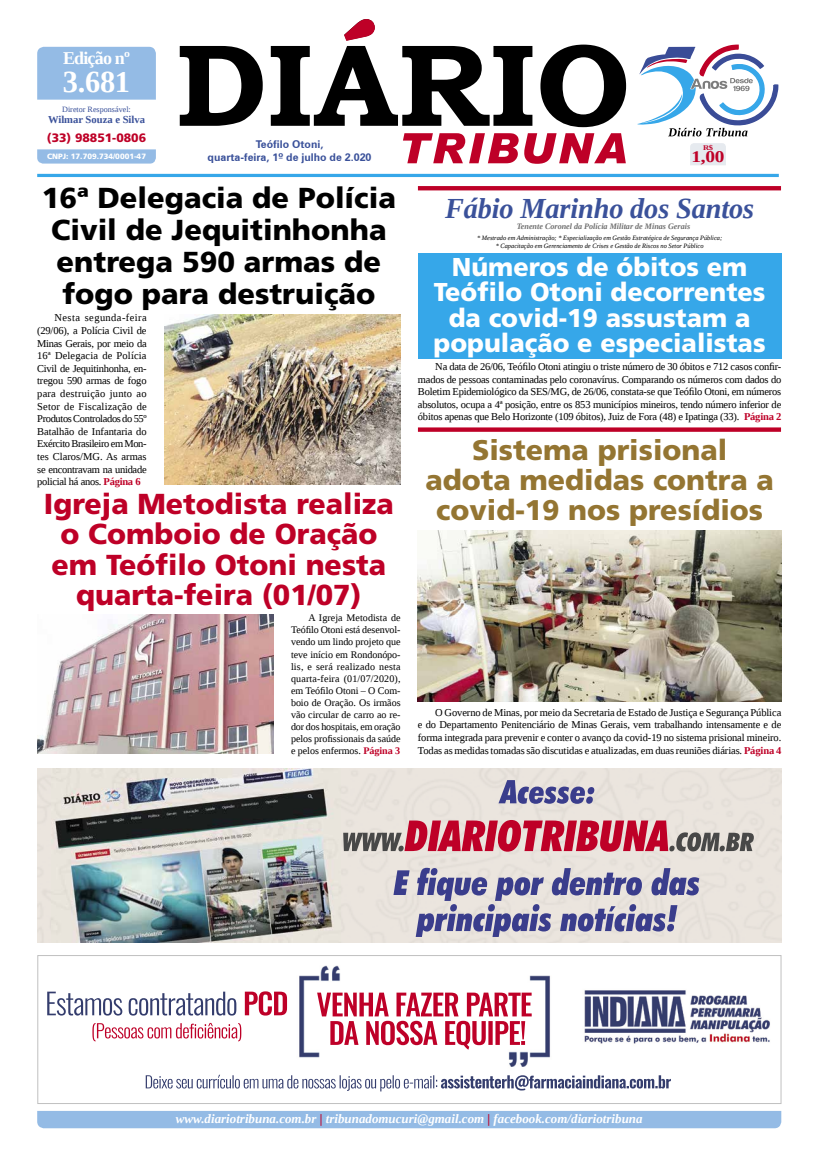
<style>
.page{position:relative;width:821px;height:1166px;background:#fff}
.page>*{position:absolute;margin:0;border:0;box-sizing:border-box;transform-origin:0 0}
.t1{font:700 30.45px "Liberation Serif";color:#fff}
.t2{font:italic 700 28.96px "Liberation Serif";letter-spacing:-.005em;color:#3a519a}
.t3{font:900 28.88px/31.9px "Frutiger LT Std";color:#000;text-align:center}
.t4{font:900 28.88px/30.2px "Frutiger LT Std";color:#be0027;text-align:center}
.t5{font:900 28.44px/29.8px "Frutiger LT Std";color:#947532;text-align:center}
.t6{font:900 25.81px/25.4px "Frutiger LT Std";color:#fff;text-align:center}
.t7{font:700 18.03px "Liberation Serif";letter-spacing:-.045em;color:#fff}
.t8{font:700 16.36px "Liberation Serif";color:#be0027;scale:1.18 1}
.t9{font:italic 700 12.95px "Liberation Serif";color:#fff}
.t10{font:900 12.16px "Frutiger LT Std";color:#be0027}
.t11{font:700 10.67px/12.6px "Zurich BT";color:#3a519a;text-align:center}
.t12{font:700 10.59px "Liberation Serif";color:#3a519a}
.t13{font:10.5px/12.6px "Liberation Serif";letter-spacing:-.02em;color:#000;text-align:justify}
.t14{font:10.06px/12.1px "Liberation Serif";letter-spacing:-.005em;color:#000;text-align:justify}
.t15{font:italic 700 8.31px "Liberation Serif";color:#6f6f6f}
.t16{font:8.14px "Liberation Serif";color:#3a519a}
.t17{font:900 7.7px "Frutiger LT Std";color:#fff}
.t18{font:700 7.17px "Liberation Serif";color:#be0027;scale:1.18 1}
.t19{font:italic 6.56px/7.9px "Liberation Serif";color:#000;text-align:center}
.s1{font-weight:700;color:#be0027}
.s2{color:#be0027}
</style>
<div class="page">
<hr style="left:37px;top:174px;width:742px;height:3px;background:#36a7e9">
<svg style="left:180px;top:44px;width:446px;height:83px"></svg>
<svg style="left:344px;top:19px;width:31px;height:22px"></svg>
<div style="left:37px;top:47px;width:119px;height:53px;background:#94bbe5"></div>
<svg style="left:37px;top:149px;width:119px;height:15px;background:#9abfe6"></svg>
<div style="left:37px;top:1111px;width:744px;height:17px;background:#94bbe5"></div>
<svg style="left:690px;top:143px;width:36px;height:22px"></svg>
<svg style="left:403px;top:133px;width:223px;height:31px"></svg>
<svg style="left:637px;top:44px;width:142px;height:92px"></svg>
<img style="left:47px;top:965px;width:723px;height:127px">
<div style="left:37px;top:955px;width:744px;height:149px;border:1px solid #c0c0c0"></div>
<img style="left:52px;top:769px;width:289px;height:173px">
<svg style="left:499px;top:780px;width:95px;height:24px;background:#9392b4"></svg>
<svg style="left:343px;top:820px;width:411px;height:32px;background:#c16c7a"></svg>
<svg style="left:393px;top:870px;width:17px;height:25px"></svg>
<svg style="left:416px;top:868px;width:283px;height:69px;background:#a9a7bf"></svg>
<img style="left:164px;top:314px;width:237px;height:171px">
<div style="left:418px;top:253px;width:363px;height:106px;background:#36a7e9"></div>
<svg style="left:418px;top:186px;width:363px;height:4px"></svg>
<div style="left:418px;top:427px;width:363px;height:5px;background:#be0027"></div>
<img style="left:418px;top:530px;width:363px;height:171px">
<img style="left:37px;top:614px;width:237px;height:140px">
<h3 class="t7" style="left:63px;top:45px;width:68px">Edição nº</h3>
<h1 class="t1" style="left:63px;top:61px;width:69px">3.681</h1>
<p class="t16" style="left:62px;top:104px;width:70px">Diretor Responsável:</p>
<p class="t12" style="left:48px;top:112px;width:99px">Wilmar Souza e Silva</p>
<p class="t10" style="left:47px;top:130px;width:101px">(33) 98851-0806</p>
<p class="t17" style="left:47px;top:151px;width:100px">CNPJ: 17.709.734/0001-47</p>
<p class="t11" style="left:208px;top:138px;width:165px">Teófilo Otoni,<br>quarta-feira, 1º de julho de 2.020</p>
<h3 class="t3" style="left:42px;top:182px;width:356px">16ª Delegacia de Polícia<br>Civil de Jequitinhonha entrega 590 armas de fogo para destruição</h3>
<p class="t13" style="left:37px;top:311px;width:111px;text-indent:17px">Nesta segunda-feira (29/06), a Polícia Civil de Minas Gerais, por meio da 16ª Delegacia de Polícia Civil de Jequitinhonha, en&shy;tregou 590 armas de fogo para destruição junto ao Setor de Fiscalização de Produtos Controlados do 55º Batalhão de Infantaria do Exército Brasileiro em Mon&shy;tes Claros/MG. As armas se encontravam na unidade policial há anos. <span class="s1">Página 6</span></p>
<h3 class="t4" style="left:44px;top:489px;width:351px">Igreja Metodista realiza o Comboio de Oração em Teófilo Otoni nesta quarta-feira (01/07)</h3>
<p class="t14" style="left:291px;top:612px;width:111px;text-indent:17px">A Igreja Metodista de Teófilo Otoni está desenvol&shy;vendo um lindo projeto que teve início em Rondonópo&shy;lis, e será realizado nesta quarta-feira (01/07/2020), em Teófilo Otoni – O Com&shy;boio de Oração. Os irmãos vão circular de carro ao re&shy;dor dos hospitais, em oração pelos profissionais da saúde e pelos enfermos. <span class="s1">Página 3</span></p>
<p class="t18" style="left:703px;top:142px;width:10px">R$</p>
<h3 class="t8" style="left:691px;top:145px;width:30px">1,00</h3>
<h2 class="t2" style="left:445px;top:189px;width:310px">Fábio Marinho dos Santos</h2>
<h3 class="t6" style="left:434px;top:254px;width:333px">Números de óbitos em<br>Teófilo Otoni decorrentes da covid-19 assustam a população e especialistas</h3>
<p class="t15" style="left:517px;top:221px;width:175px">Tenente Coronel da Polícia Militar de Minas Gerais</p>
<p class="t19" style="left:477px;top:234px;width:247px">* Mestrado em Administração; * Especialização em Gestão Estratégica de Segurança Pública; * Capacitação em Gerenciamento de Crises e Gestão de Riscos no Setor Público</p>
<p class="t13" style="left:418px;top:360px;width:365px;text-indent:17px">Na data de 26/06, Teófilo Otoni atingiu o triste número de 30 óbitos e 712 casos confir&shy;mados de pessoas contaminadas pelo coronavírus. Comparando os números com dados do Boletim Epidemiológico da SES/MG, de 26/06, constata-se que Teófilo Otoni, em números absolutos, ocupa a 4ª posição, entre os 853 municípios mineiros, tendo número inferior de óbitos apenas que Belo Horizonte (109 óbitos), Juiz de Fora (48) e Ipatinga (33). <span class="s1">Página 2</span></p>
<h3 class="t5" style="left:425px;top:435px;width:350px">Sistema prisional<br>adota medidas contra a covid-19 nos presídios</h3>
<p class="t13" style="left:418px;top:706px;width:365px;text-indent:17px">O Governo de Minas, por meio da Secretaria de Estado de Justiça e Segurança Pública e do Departamento Penitenciário de Minas Gerais, vem trabalhando intensamente e de forma integrada para prevenir e conter o avanço da covid-19 no sistema prisional mineiro.<br>Todas as medidas tomadas são discutidas e atualizadas, em duas reuniões diárias. <span class="s1">Página 4</span></p>
<p class="t9" style="left:176px;top:1110px;width:468px">www.diariotribuna.com.br <span class="s2">|</span> tribunadomucuri@gmail.com <span class="s2">|</span> facebook.com/diariotribuna</p>
</div>
